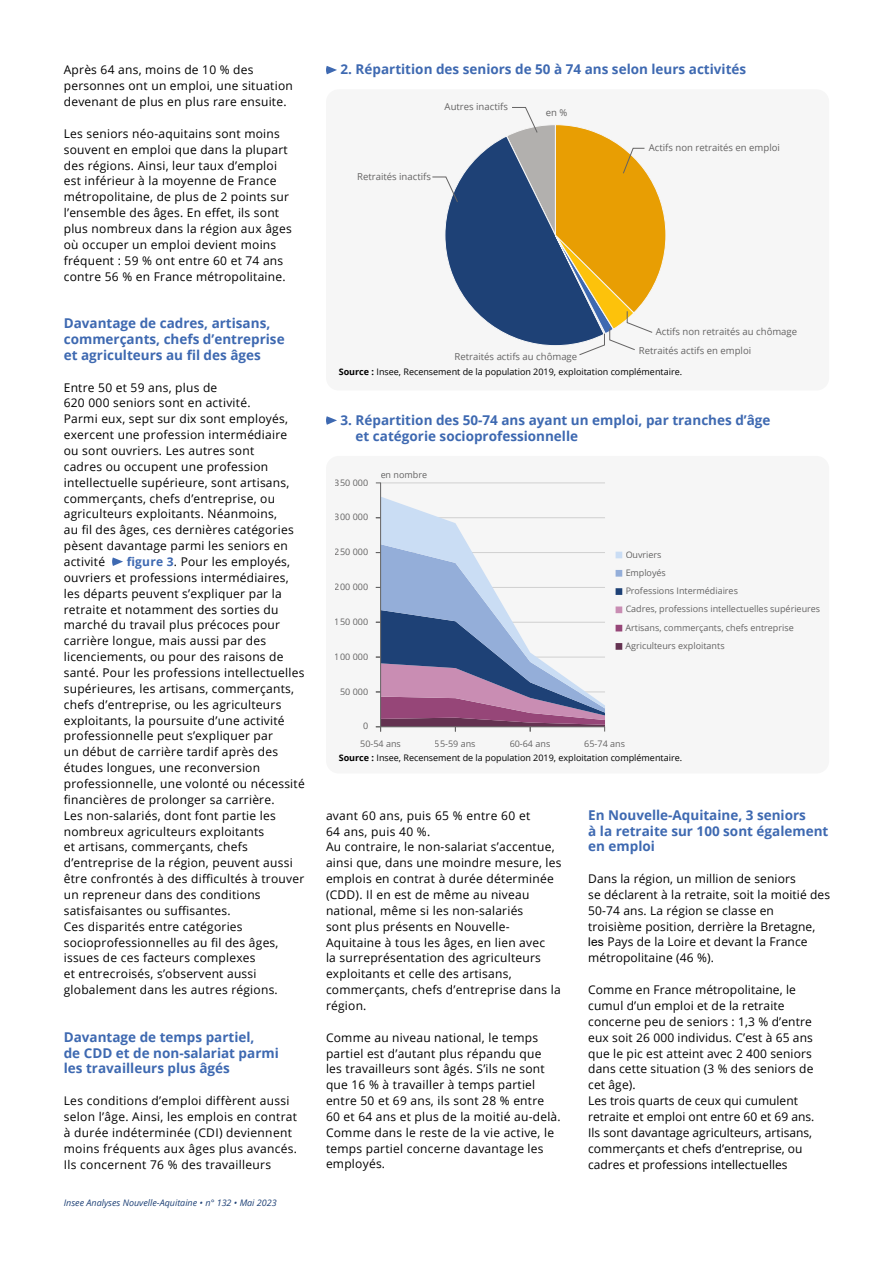
<style>
.page{position:relative;width:893px;height:1263px;background:#fff}
.page>*{position:absolute;margin:0;border:0;box-sizing:border-box;transform-origin:0 0}
.t1{font:700 13.5px/15.9px "Open Sans";color:#3e69b1}
.t2{font:12px/15.9px "Open Sans";letter-spacing:.02em;color:#000}
.t3{font:9.6px/18.8px "Open Sans";color:#646363}
.t4{font:9px/18.3px "Open Sans";color:#646363}
.t5{font:9px "Open Sans";color:#000}
.t6{font:italic 9px "Open Sans";color:#1e4176}
.s1{font-weight:700;color:#3e69b1}
.s2{font-weight:700}
.s3{font-family:"Arial"}
</style>
<div class="page">
<svg style="left:112px;top:557px;width:11px;height:9px"></svg>
<div style="left:326px;top:456px;width:503px;height:317px;background:#f6f6f6;border-radius:13px"></div>
<hr style="left:381px;top:483px;width:224px;height:1px;background:#d0d0d0">
<svg style="left:381px;top:497px;width:224px;height:47px"></svg>
<svg style="left:616px;top:552px;width:6px;height:6px"></svg>
<svg style="left:616px;top:570px;width:6px;height:7px"></svg>
<svg style="left:616px;top:588px;width:6px;height:7px"></svg>
<svg style="left:616px;top:606px;width:6px;height:7px"></svg>
<svg style="left:616px;top:625px;width:6px;height:6px"></svg>
<svg style="left:616px;top:643px;width:6px;height:7px"></svg>
<svg style="left:376px;top:544px;width:229px;height:187px"></svg>
<hr style="left:380px;top:483px;width:1px;height:244px;background:#646363">
<svg style="left:326px;top:416px;width:11px;height:9px"></svg>
<div style="left:326px;top:89px;width:503px;height:301px;background:#f6f6f6;border-radius:13px"></div>
<svg style="left:432px;top:107px;width:234px;height:249px"></svg>
<svg style="left:326px;top:66px;width:11px;height:8px"></svg>
<p class="t2" style="left:64px;top:62px;width:231px">Après 64 ans, moins de 10 % des personnes ont un emploi, une situation devenant de plus en plus rare ensuite.</p>
<p class="t2" style="left:64px;top:125px;width:229px">Les seniors néo-aquitains sont moins souvent en emploi que dans la plupart des régions. Ainsi, leur taux d’emploi est inférieur à la moyenne de France métropolitaine, de plus de 2 points sur l’ensemble des âges. En effet, ils sont plus nombreux dans la région aux âges où occuper un emploi devient moins fréquent : 59 % ont entre 60 et 74 ans contre 56 % en France métropolitaine.</p>
<p class="t1" style="left:64px;top:315px;width:222px">Davantage de cadres, artisans, commerçants, chefs d’entreprise et agriculteurs au fil des âges</p>
<p class="t2" style="left:64px;top:379px;width:231px">Entre 50 et 59 ans, plus de<br>620 000 seniors sont en activité.<br>Parmi eux, sept sur dix sont employés, exercent une profession intermédiaire ou sont ouvriers. Les autres sont cadres ou occupent une profession intellectuelle supérieure, sont artisans, commerçants, chefs d’entreprise, ou agriculteurs exploitants. Néanmoins, au fil des âges, ces dernières catégories pèsent davantage parmi les seniors en activité</p>
<p class="t2" style="left:64px;top:553px;width:242px;text-indent:63px"><span class="s1">figure 3</span>. Pour les employés, ouvriers et professions intermédiaires, les départs peuvent s’expliquer par la retraite et notamment des sorties du marché du travail plus précoces pour carrière longue, mais aussi par des licenciements, ou pour des raisons de santé. Pour les professions intellectuelles supérieures, les artisans, commerçants, chefs d’entreprise, ou les agriculteurs exploitants, la poursuite d’une activité professionnelle peut s’expliquer par<br>un début de carrière tardif après des études longues, une reconversion professionnelle, une volonté ou nécessité financières de prolonger sa carrière.<br>Les non-salariés, dont font partie les nombreux agriculteurs exploitants<br>et artisans, commerçants, chefs d’entreprise de la région, peuvent aussi être confrontés à des difficultés à trouver un repreneur dans des conditions satisfaisantes ou suffisantes.<br>Ces disparités entre catégories socioprofessionnelles au fil des âges, issues de ces facteurs complexes<br>et entrecroisés, s’observent aussi globalement dans les autres régions.</p>
<p class="t1" style="left:64px;top:1028px;width:217px">Davantage de temps partiel,<br>de CDD et de non-salariat parmi les travailleurs plus âgés</p>
<p class="t2" style="left:64px;top:1092px;width:235px">Les conditions d’emploi diffèrent aussi selon l’âge. Ainsi, les emplois en contrat à durée indéterminée (CDI) deviennent moins fréquents aux âges plus avancés.<br>Ils concernent 76 % des travailleurs</p>
<p class="t6" style="left:64px;top:1197px;width:214px">Insee Analyses Nouvelle-Aquitaine • n° 132 • Mai 2023</p>
<p class="t1" style="left:341px;top:61px;width:407px">2. Répartition des seniors de 50 à 74 ans selon leurs activités</p>
<p class="t3" style="left:445px;top:97px;width:65px">Autres inactifs</p>
<p class="t3" style="left:357px;top:167px;width:75px">Retraités inactifs</p>
<p class="t3" style="left:546px;top:103px;width:23px">en %</p>
<p class="t3" style="left:649px;top:138px;width:133px">Actifs non retraités en emploi</p>
<p class="t3" style="left:639px;top:322px;width:160px;text-indent:17px">Actifs non retraités au chômage<br>Retraités actifs en emploi</p>
<p class="t3" style="left:455px;top:347px;width:124px">Retraités actifs au chômage</p>
<p class="t5" style="left:339px;top:365px;width:345px"><span class="s2">Source :</span> Insee, Recensement de la population 2019, exploitation complémentaire.</p>
<p class="t1" style="left:356px;top:411px;width:416px;text-indent:-15px">3. Répartition des 50-74 ans ayant un emploi, par tranches d’âge et catégorie socioprofessionnelle</p>
<p class="t4" style="left:335px;top:473px;width:35px">350 000</p>
<p class="t4" style="left:335px;top:508px;width:35px">300 000</p>
<p class="t4" style="left:335px;top:543px;width:35px">250 000</p>
<p class="t4" style="left:335px;top:577px;width:35px">200 000</p>
<p class="t4" style="left:335px;top:612px;width:35px">150 000</p>
<p class="t4" style="left:335px;top:647px;width:35px">100 000</p>
<p class="t4" style="left:340px;top:682px;width:30px">50 000</p>
<p class="t4" style="left:363px;top:717px;width:7px">0</p>
<p class="t4" style="left:381px;top:465px;width:48px">en nombre</p>
<p class="t4" style="left:625px;top:545px;width:196px">Ouvriers<br>Employés<br>Professions Intermédiaires<br>Cadres, professions intellectuelles supérieures<br>Artisans, commerçants, chefs entreprise<br>Agriculteurs exploitants</p>
<p class="t4" style="left:360px;top:734px;width:42px">50-54 ans</p>
<p class="t4" style="left:435px;top:734px;width:42px">55-59 ans</p>
<p class="t4" style="left:510px;top:734px;width:42px">60-64 ans</p>
<p class="t4" style="left:584px;top:734px;width:42px">65-74 ans</p>
<p class="t5" style="left:339px;top:751px;width:345px"><span class="s2">Source :</span> Insee, Recensement de la population 2019, exploitation complémentaire.</p>
<p class="t2" style="left:326px;top:807px;width:237px">avant 60 ans, puis 65 % entre 60 et<br>64 ans, puis 40 %.<br>Au contraire, le non-salariat s’accentue, ainsi que, dans une moindre mesure, les emplois en contrat à durée déterminée (CDD). Il en est de même au niveau national, même si les non-salariés<br>sont plus présents en Nouvelle-Aquitaine à tous les âges, en lien avec<br>la surreprésentation des agriculteurs exploitants et celle des artisans, commerçants, chefs d’entreprise dans la région.</p>
<p class="t2" style="left:326px;top:1029px;width:236px">Comme au niveau national, le temps partiel est d’autant plus répandu que<br>les travailleurs sont âgés. S’ils ne sont que 16 % à travailler à temps partiel entre 50 et 69 ans, ils sont 28 % entre 60 et 64 ans et plus de la moitié au-delà.<br>Comme dans le reste de la vie active, le temps partiel concerne davantage les employés.</p>
<p class="t1" style="left:588px;top:806px;width:242px">En Nouvelle-Aquitaine, 3 seniors<br>à la retraite sur 100 sont également en emploi</p>
<p class="t2" style="left:588px;top:870px;width:243px">Dans la région, un million de seniors<br>se déclarent à la retraite<span class="s3">,</span> soit la moitié des 50-74 ans. La région se classe en troisième position, derrière la Bretagne, <span class="s3">les</span> Pays de la Loire et devant la France métropolitaine (46 %).</p>
<p class="t2" style="left:588px;top:981px;width:228px">Comme en France métropolitaine, le cumul d’un emploi et de la retraite concerne peu de seniors : 1,3 % d’entre eux soit 26 000 individus. C’est à 65 ans que le pic est atteint avec 2 400 seniors dans cette situation (3 % des seniors de cet âge).<br>Les trois quarts de ceux qui cumulent retraite et emploi ont entre 60 et 69 ans.<br>Ils sont davantage agriculteurs, artisans, commerçants et chefs d’entreprise, ou cadres et professions intellectuelles</p>
</div>
